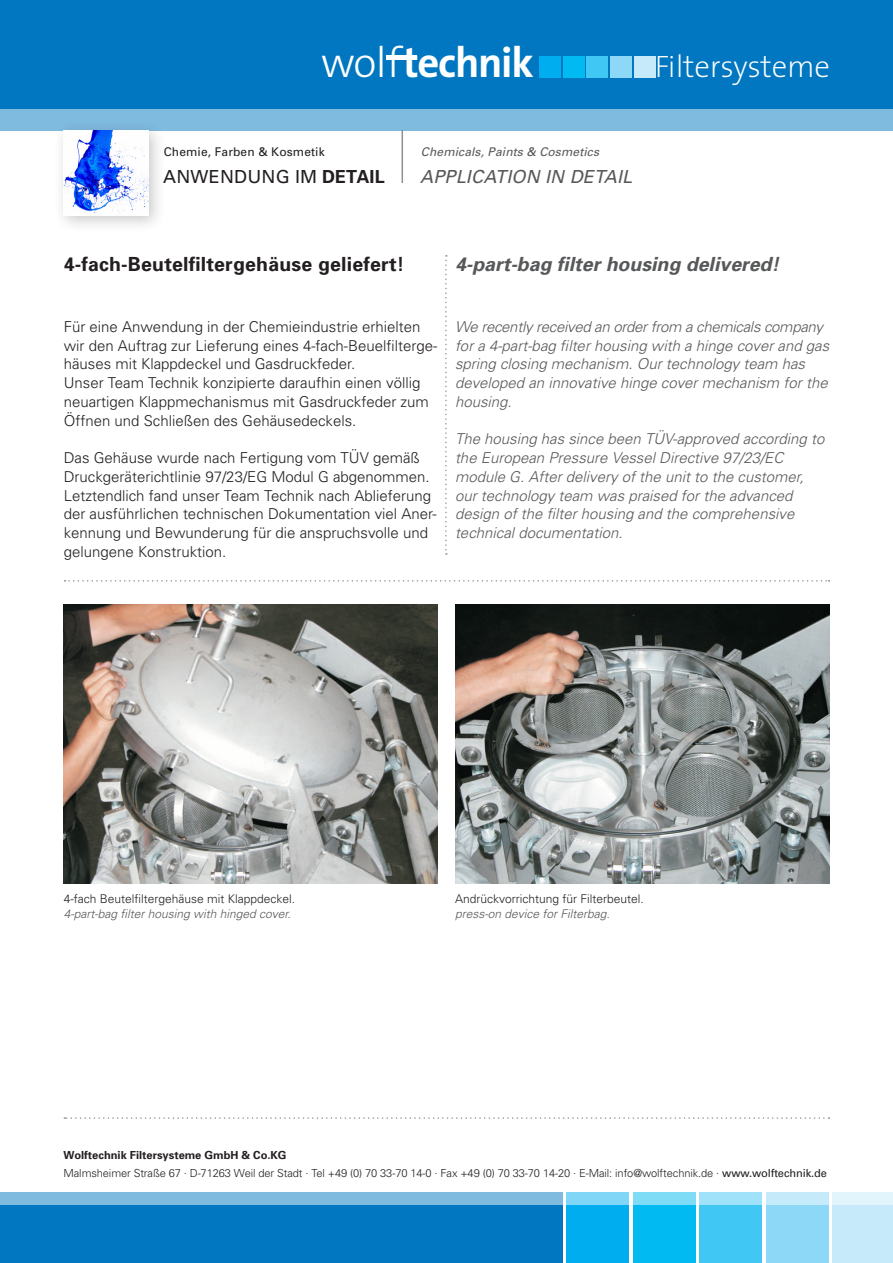
<style>
.page{position:relative;width:893px;height:1263px;background:#fff}
.page>*{position:absolute;margin:0;border:0;box-sizing:border-box;transform-origin:0 0}
.t1{font:700 42.75px "The Sans";letter-spacing:-.03em;color:#fff}
.t2{font:200 31.05px "The Sans";letter-spacing:-.01em;color:#fff}
.t3{font:700 19.5px "Univers";letter-spacing:.01em;color:#231f20}
.t4{font:italic 700 19.5px "Univers";color:#57585a}
.t5{font:italic 18px "Univers";letter-spacing:.01em;color:#57585a}
.t6{font:18px "Univers";letter-spacing:.01em;color:#231f20}
.t7{font:300 15px/18.8px "Univers";color:#231f20}
.t8{font:italic 300 15px/18.8px "Univers";color:#57585a}
.t9{font:300 12px "Univers";color:#231f20}
.t10{font:italic 300 12px "Univers";color:#57585a}
.t11{font:italic 12px "Univers";letter-spacing:.01em;color:#57585a}
.t12{font:12px "Univers";letter-spacing:.01em;color:#231f20}
.t13{font:300 11.1px "Univers";letter-spacing:-.01em;color:#231f20}
.t14{font:700 11.1px "Univers";color:#231f20}
.s1{font-weight:300}
.s2{font-weight:700}
.s3{font-weight:400}
</style>
<div class="page">
<svg style="left:562px;top:1204px;width:267px;height:51px"></svg>
<div style="left:566px;top:1192px;width:63px;height:71px;background:#00aeef"></div>
<div style="left:633px;top:1192px;width:62px;height:71px;background:#00baf1"></div>
<div style="left:699px;top:1192px;width:63px;height:71px;background:#40c7f4"></div>
<div style="left:766px;top:1192px;width:62px;height:71px;background:#8dd7f7"></div>
<div style="left:832px;top:1192px;width:61px;height:71px;background:#c6eafa"></div>
<div style="left:0;top:1192px;width:562px;height:71px;background:#0077c0"></div>
<svg style="left:0;top:1192px;width:893px;height:12px;background:#8fc9e8"></svg>
<svg style="left:65px;top:580px;width:764px;height:2px"></svg>
<div style="left:0;top:0;width:893px;height:130px;background:#0077c0"></div>
<div style="left:0;top:109px;width:893px;height:22px;background:#7fbadf"></div>
<div style="left:387px;top:55px;width:30px;height:5px;background:#fff"></div>
<div style="left:539px;top:56px;width:22px;height:22px;background:#00aeef"></div>
<div style="left:586px;top:56px;width:22px;height:22px;background:#40c7f4"></div>
<div style="left:563px;top:56px;width:21px;height:22px;background:#00baf1"></div>
<div style="left:610px;top:56px;width:22px;height:22px;background:#8dd7f7"></div>
<div style="left:634px;top:56px;width:21px;height:22px;background:#c6eafa"></div>
<svg style="left:445px;top:255px;width:2px;height:300px"></svg>
<svg style="left:64px;top:1117px;width:765px;height:2px"></svg>
<img style="left:64px;top:604px;width:374px;height:280px">
<img style="left:455px;top:604px;width:374px;height:280px">
<div style="left:52px;top:119px;width:114px;height:114px;background:#231f20;opacity:.25"></div>
<img style="left:64px;top:131px;width:85px;height:85px">
<hr style="left:402px;top:130px;width:1px;height:53px;background:#231f20">
<p class="t1" style="left:321px;top:27px;width:214px"><span class="s1">wolf</span>technik</p>
<p class="t2" style="left:655px;top:41px;width:177px">Filtersysteme</p>
<p class="t12" style="left:164px;top:144px;width:162px">Chemie, Farben &amp; Kosmetik</p>
<p class="t11" style="left:421px;top:144px;width:180px">Chemicals, Paints &amp; Cosmetics</p>
<p class="t6" style="left:163px;top:165px;width:223px">ANWENDUNG IM <span class="s2">DETAIL</span></p>
<p class="t5" style="left:420px;top:165px;width:213px">APPLICATION IN DETAIL</p>
<p class="t3" style="left:64px;top:252px;width:342px">4-fach-Beutelfiltergehäuse geliefert!</p>
<p class="t7" style="left:64px;top:317px;width:375px">Für eine Anwendung in der Chemieindustrie erhielten wir den Auftrag zur Lieferung eines 4-fach-Beuelfilterge&shy;häuses mit Klappdeckel und Gasdruckfeder.</p>
<p class="t7" style="left:64px;top:373px;width:367px">Unser Team Technik konzipierte daraufhin einen völlig neuartigen Klappmechanismus mit Gasdruckfeder zum<br>Öffnen und Schließen des Gehäusedeckels.</p>
<p class="t7" style="left:64px;top:448px;width:374px">Das Gehäuse wurde nach Fertigung vom TÜV gemäß Druckgeräterichtlinie 97/23/EG Modul G abgenommen.<br>Letztendlich fand unser Team Technik nach Ablieferung der ausführlichen technischen Dokumentation viel Aner&shy;kennung und Bewunderung für die anspruchsvolle und gelungene Konstruktion.</p>
<p class="t4" style="left:455px;top:252px;width:326px">4-part-bag filter housing delivered!</p>
<p class="t8" style="left:455px;top:317px;width:376px">We recently received an order from a chemicals company for a 4-part-bag filter housing with a hinge cover and gas spring closing mechanism. Our technology team has developed an innovative hinge cover mechanism for the housing.</p>
<p class="t8" style="left:455px;top:429px;width:371px">The housing has since been TÜV-approved according to the European Pressure Vessel Directive 97/23/EC module G. After delivery of the unit to the customer, our technology team was praised for the advanced design of the filter housing and the comprehensive technical documentation.</p>
<p class="t9" style="left:64px;top:891px;width:233px">4-fach Beutelfiltergehäuse mit Klappdeckel.</p>
<p class="t10" style="left:64px;top:906px;width:229px">4-part-bag filter housing with hinged cover.</p>
<p class="t9" style="left:455px;top:891px;width:190px">Andrückvorrichtung für Filterbeutel.</p>
<p class="t10" style="left:455px;top:906px;width:156px">press-on device for Filterbag.</p>
<p class="t14" style="left:64px;top:1147px;width:225px">Wolftechnik Filtersysteme GmbH &amp; Co.KG</p>
<p class="t13" style="left:64px;top:1166px;width:765px">Malmsheimer Straße 67 . D-71263 Weil der Stadt . Tel +49 (0) 70 33-70 14-0 . Fax +49 (0) 70 33-70 14-20 . E-Mail: info@wolftechnik.de . <span class="s3">www.wolftechnik.de</span></p>
</div>
